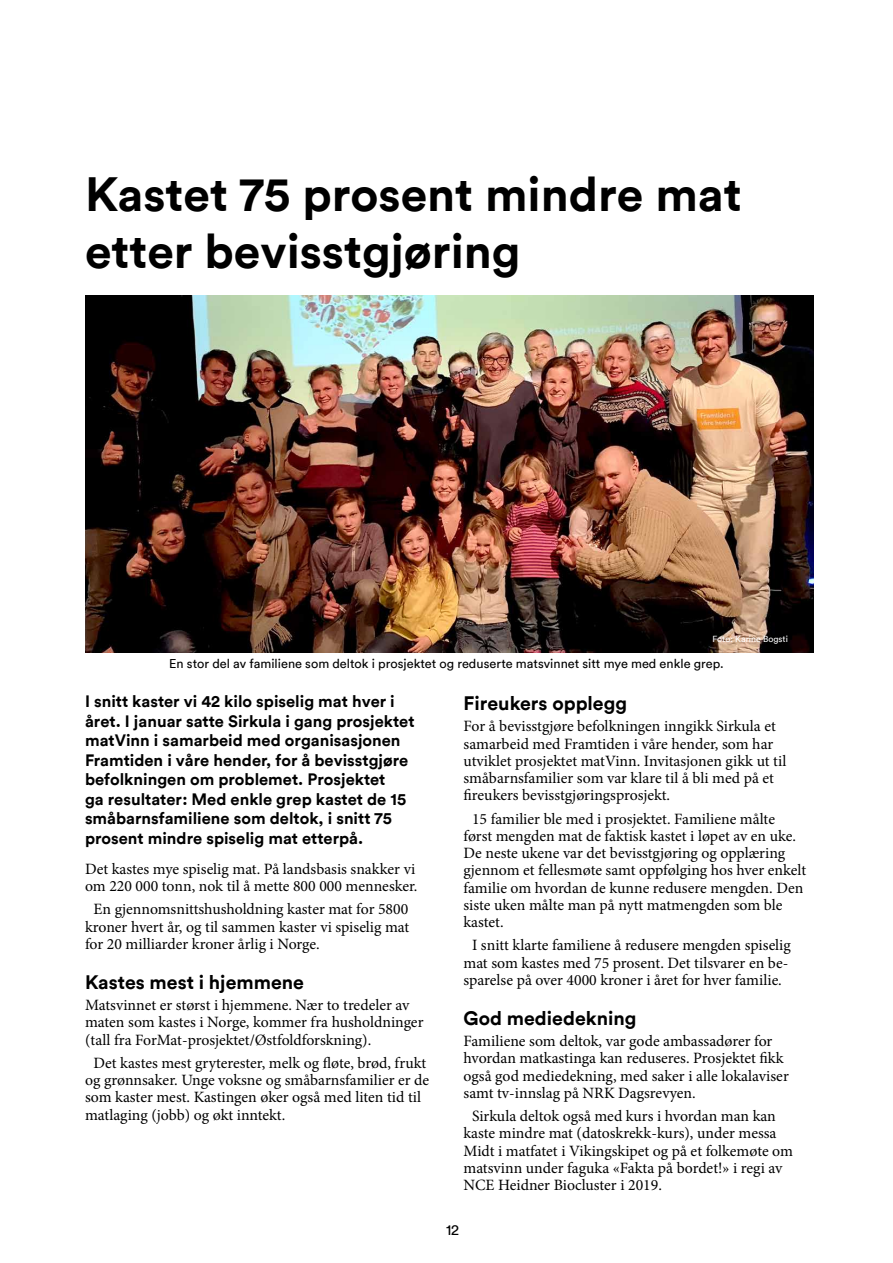
<style>
.page{position:relative;width:893px;height:1263px;background:#fff}
.page>*{position:absolute;margin:0;border:0;box-sizing:border-box;transform-origin:0 0}
.t1{font:700 48px/57px "Circular TT";color:#000}
.t2{font:700 19.5px "Circular TT";color:#000}
.t3{font:700 16.5px/19.5px "Circular TT";color:#000}
.t4{font:15.75px/17.2px "Minion Pro";color:#000}
.t5{font:15px "Circular TT";color:#000}
.t6{font:12.75px "Circular TT";color:#000}
.t7{font:8.85px "Circular TT";color:#fff}
</style>
<div class="page">
<img style="left:85px;top:296px;width:729px;height:357px">
<h1 class="t1" style="left:85px;top:164px;width:658px">Kastet 75 prosent mindre mat etter bevisstgjøring</h1>
<p class="t7" style="left:713px;top:633px;width:77px">Foto: Karine Bogsti</p>
<p class="t6" style="left:169px;top:656px;width:556px">En stor del av familiene som deltok i prosjektet og reduserte matsvinnet sitt mye med enkle grep.</p>
<p class="t3" style="left:85px;top:691px;width:331px">I snitt kaster vi 42 kilo spiselig mat hver i året. I januar satte Sirkula i gang prosjektet matVinn i samarbeid med organisasjonen Framtiden i våre hender, for å bevisstgjøre befolkningen om problemet. Prosjektet<br>ga resultater: Med enkle grep kastet de 15 småbarnsfamiliene som deltok, i snitt 75 prosent mindre spiselig mat etterpå.</p>
<p class="t4" style="left:85px;top:860px;width:334px">Det kastes mye spiselig mat. På landsbasis snakker vi om 220 000 tonn, nok til å mette 800 000 mennesker.</p>
<p class="t4" style="left:85px;top:901px;width:326px;text-align:justify;text-indent:9px">En gjennomsnittshusholdning kaster mat for 5800 kroner hvert år, og til sammen kaster vi spiselig mat for 20 milliarder kroner årlig i Norge.</p>
<p class="t2" style="left:85px;top:969px;width:220px">Kastes mest i hjemmene</p>
<p class="t4" style="left:85px;top:997px;width:340px">Matsvinnet er størst i hjemmene. Nær to tredeler av maten som kastes i Norge, kommer fra husholdninger (tall fra ForMat-prosjektet/Østfoldforskning).</p>
<p class="t4" style="left:85px;top:1054px;width:346px;text-indent:9px">Det kastes mest gryterester, melk og fløte, brød, frukt og grønnsaker. Unge voksne og småbarnsfamilier er de som kaster mest. Kastingen øker også med liten tid til matlaging (jobb) og økt inntekt.</p>
<p class="t2" style="left:463px;top:690px;width:165px">Fireukers opplegg</p>
<p class="t4" style="left:463px;top:718px;width:324px">For å bevisstgjøre befolkningen inngikk Sirkula et samarbeid med Framtiden i våre hender, som har utviklet prosjektet matVinn. Invitasjonen gikk ut til småbarnsfamilier som var klare til å bli med på et fireukers bevisstgjøringsprosjekt.</p>
<p class="t4" style="left:463px;top:810px;width:344px;text-indent:9px">15 familier ble med i prosjektet. Familiene målte først mengden mat de faktisk kastet i løpet av en uke.<br>De neste ukene var det bevisstgjøring og opplæring gjennom et fellesmøte samt oppfølging hos hver enkelt familie om hvordan de kunne redusere mengden. Den siste uken målte man på nytt matmengden som ble kastet.</p>
<p class="t4" style="left:463px;top:937px;width:329px;text-align:center">I snitt klarte familiene å redusere mengden spiselig mat som kastes med 75 prosent. Det tilsvarer en be&shy;sparelse på over 4000 kroner i året for hver familie.</p>
<p class="t2" style="left:463px;top:1005px;width:174px">God mediedekning</p>
<p class="t4" style="left:463px;top:1032px;width:327px">Familiene som deltok, var gode ambassadører for hvordan matkastinga kan reduseres. Prosjektet fikk også god mediedekning, med saker i alle lokalaviser samt tv-innslag på NRK Dagsrevyen.</p>
<p class="t4" style="left:463px;top:1107px;width:331px;text-indent:9px">Sirkula deltok også med kurs i hvordan man kan kaste mindre mat (datoskrekk-kurs), under messa Midt i matfatet i Vikingskipet og på et folkemøte om matsvinn under faguka «Fakta på bordet!» i regi av NCE Heidner Biocluster i 2019.</p>
<p class="t5" style="left:446px;top:1220px;width:15px">12</p>
</div>
